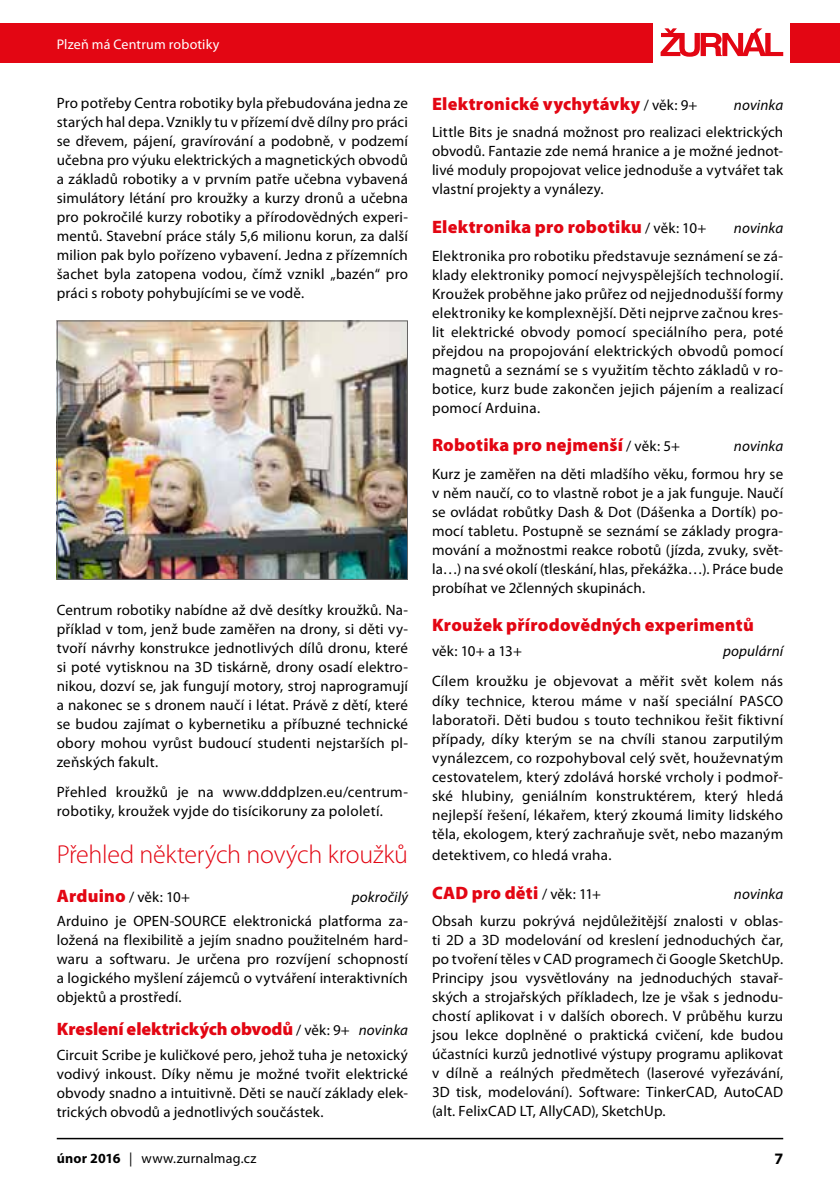
<style>
.page{position:relative;width:840px;height:1191px;background:#fff}
.page>*{position:absolute;margin:0;border:0;box-sizing:border-box;transform-origin:0 0}
.t1{font:300 26px "Myriad Pro";letter-spacing:-.01em;color:#e30613}
.t2{font:900 18px "Myriad Pro";letter-spacing:.01em;color:#e30613}
.t3{font:700 16px "Myriad Pro";color:#000}
.t4{font:15px/19px "Myriad Pro";letter-spacing:.015em;color:#000;text-align:justify}
.t5{font:italic 15px "Myriad Pro";letter-spacing:.005em;color:#000}
.t6{font:14px "Myriad Pro";letter-spacing:.015em;color:#000}
.t7{font:14px "Myriad Pro";letter-spacing:.01em;color:#fff}
.s1{font-weight:900;font-size:18px;color:#e30613}
.s2{font-weight:400;font-size:15px;color:#000}
.s3{font-weight:400;font-style:italic;font-size:15px;color:#000}
.s4{font-weight:700}
</style>
<div class="page">
<hr style="left:57px;top:1137px;width:725px;height:2px;background:#000">
<div style="left:0;top:23px;width:652px;height:39px;background:#e30613"></div>
<div style="left:789px;top:23px;width:50px;height:39px;background:#e30613"></div>
<svg style="left:660px;top:28px;width:122px;height:29px"></svg>
<img style="left:59px;top:322px;width:347px;height:256px">
<div style="left:57px;top:320px;width:351px;height:260px;border:1px solid #646363"></div>
<p class="t7" style="left:57px;top:35px;width:164px">Plzeň má Centrum robotiky</p>
<p class="t4" style="left:57px;top:93px;width:352px">Pro potřeby Centra robotiky byla přebudována jedna ze starých hal depa. Vznikly tu v přízemí dvě dílny pro práci se dřevem, pájení, gravírování a podobně, v podzemí učebna pro výuku elektrických a magnetických obvodů a základů robotiky a v prvním patře učebna vybavená simulátory létání pro kroužky a kurzy dronů a učebna pro pokročilé kurzy robotiky a přírodovědných experi&shy;mentů. Stavební práce stály 5,6 milionu korun, za další milion pak bylo pořízeno vybavení. Jedna z přízemních šachet byla zatopena vodou, čímž vznikl „bazén“ pro práci s roboty pohybujícími se ve vodě.</p>
<p class="t4" style="left:57px;top:600px;width:352px">Centrum robotiky nabídne až dvě desítky kroužků. Na&shy;příklad v tom, jenž bude zaměřen na drony, si děti vy&shy;tvoří návrhy konstrukce jednotlivých dílů dronu, které si poté vytisknou na 3D tiskárně, drony osadí elektro&shy;nikou, dozví se, jak fungují motory, stroj naprogramují a nakonec se s dronem naučí i létat. Právě z dětí, které se budou zajímat o kybernetiku a příbuzné technické obory mohou vyrůst budoucí studenti nejstarších pl&shy;zeňských fakult.</p>
<p class="t4" style="left:57px;top:782px;width:352px">Přehled kroužků je na www.dddplzen.eu/centrum&shy;robotiky, kroužek vyjde do tisícikoruny za pololetí.</p>
<h1 class="t1" style="left:57px;top:838px;width:352px">Přehled některých nových kroužků</h1>
<p class="t4" style="left:57px;top:887px;width:135px"><span class="s1">Arduino</span> / věk: 10+</p>
<p class="t5" style="left:351px;top:887px;width:58px">pokročilý</p>
<p class="t4" style="left:57px;top:911px;width:352px">Arduino je OPEN-SOURCE elektronická platforma za&shy;ložená na flexibilitě a jejím snadno použitelném hard&shy;waru a softwaru. Je určena pro rozvíjení schopností a logického myšlení zájemců o vytváření interaktivních objektů a prostředí.</p>
<p class="t2" style="left:57px;top:1017px;width:352px">Kreslení elektrických obvodů <span class="s2">/ věk: 9+</span> <span class="s3">novinka</span></p>
<p class="t4" style="left:57px;top:1045px;width:352px">Circuit Scribe je kuličkové pero, jehož tuha je netoxický vodivý inkoust. Díky němu je možné tvořit elektrické obvody snadno a intuitivně. Děti se naučí základy elek&shy;trických obvodů a jednotlivých součástek.</p>
<p class="t2" style="left:432px;top:92px;width:267px">Elektronické vychytávky <span class="s2">/ věk: 9+</span></p>
<p class="t5" style="left:733px;top:96px;width:51px">novinka</p>
<p class="t4" style="left:432px;top:123px;width:352px">Little Bits je snadná možnost pro realizaci elektrických obvodů. Fantazie zde nemá hranice a je možné jednot&shy;livé moduly propojovat velice jednoduše a vytvářet tak vlastní projekty a vynálezy.</p>
<p class="t2" style="left:432px;top:215px;width:276px">Elektronika pro robotiku <span class="s2">/ věk: 10+</span></p>
<p class="t5" style="left:733px;top:219px;width:51px">novinka</p>
<p class="t4" style="left:432px;top:246px;width:352px">Elektronika pro robotiku představuje seznámení se zá&shy;klady elektroniky pomocí nejvyspělejších technologií.<br>Kroužek proběhne jako průřez od nejjednodušší formy elektroniky ke komplexnější. Děti nejprve začnou kres&shy;lit elektrické obvody pomocí speciálního pera, poté přejdou na propojování elektrických obvodů pomocí magnetů a seznámí se s využitím těchto základů v ro&shy;botice, kurz bude zakončen jejich pájením a realizací pomocí Arduina.</p>
<p class="t2" style="left:432px;top:433px;width:249px">Robotika pro nejmenší <span class="s2">/ věk: 5+</span></p>
<p class="t5" style="left:733px;top:437px;width:51px">novinka</p>
<p class="t4" style="left:432px;top:464px;width:352px">Kurz je zaměřen na děti mladšího věku, formou hry se v něm naučí, co to vlastně robot je a jak funguje. Naučí se ovládat robůtky Dash &amp; Dot (Dášenka a Dortík) po&shy;mocí tabletu. Postupně se seznámí se základy progra&shy;mování a možnostmi reakce robotů (jízda, zvuky, svět&shy;la…) na své okolí (tleskání, hlas, překážka…). Práce bude probíhat ve 2členných skupinách.</p>
<p class="t2" style="left:432px;top:613px;width:323px">Kroužek přírodovědných experimentů</p>
<p class="t4" style="left:432px;top:641px;width:91px">věk: 10+ a 13+</p>
<p class="t5" style="left:722px;top:642px;width:62px">populární</p>
<p class="t4" style="left:432px;top:671px;width:352px">Cílem kroužku je objevovat a měřit svět kolem nás díky technice, kterou máme v naší speciální PASCO laboratoři. Děti budou s touto technikou řešit fiktivní případy, díky kterým se na chvíli stanou zarputilým vynálezcem, co rozpohyboval celý svět, houževnatým cestovatelem, který zdolává horské vrcholy i podmoř&shy;ské hlubiny, geniálním konstruktérem, který hledá nejlepší řešení, lékařem, který zkoumá limity lidského těla, ekologem, který zachraňuje svět, nebo mazaným</p>
<p class="t4" style="left:432px;top:845px;width:181px">detektivem, co hledá vraha.</p>
<p class="t2" style="left:432px;top:880px;width:171px">CAD pro děti <span class="s2">/ věk: 11+</span></p>
<p class="t5" style="left:733px;top:884px;width:51px">novinka</p>
<p class="t4" style="left:432px;top:911px;width:352px">Obsah kurzu pokrývá nejdůležitější znalosti v oblas&shy;ti 2D a 3D modelování od kreslení jednoduchých čar, po tvoření těles v CAD programech či Google SketchUp.<br>Principy jsou vysvětlovány na jednoduchých stavař&shy;ských a strojařských příkladech, lze je však s jednodu&shy;chostí aplikovat i v dalších oborech. V průběhu kurzu jsou lekce doplněné o praktická cvičení, kde budou účastníci kurzů jednotlivé výstupy programu aplikovat v dílně a reálných předmětech (laserové vyřezávání, 3D tisk, modelování). Software: TinkerCAD, AutoCAD (alt. FelixCAD LT, AllyCAD), SketchUp.</p>
<p class="t6" style="left:57px;top:1149px;width:201px"><span class="s4">únor 2016</span> | www.zurnalmag.cz</p>
<p class="t3" style="left:773px;top:1148px;width:10px">7</p>
</div>
